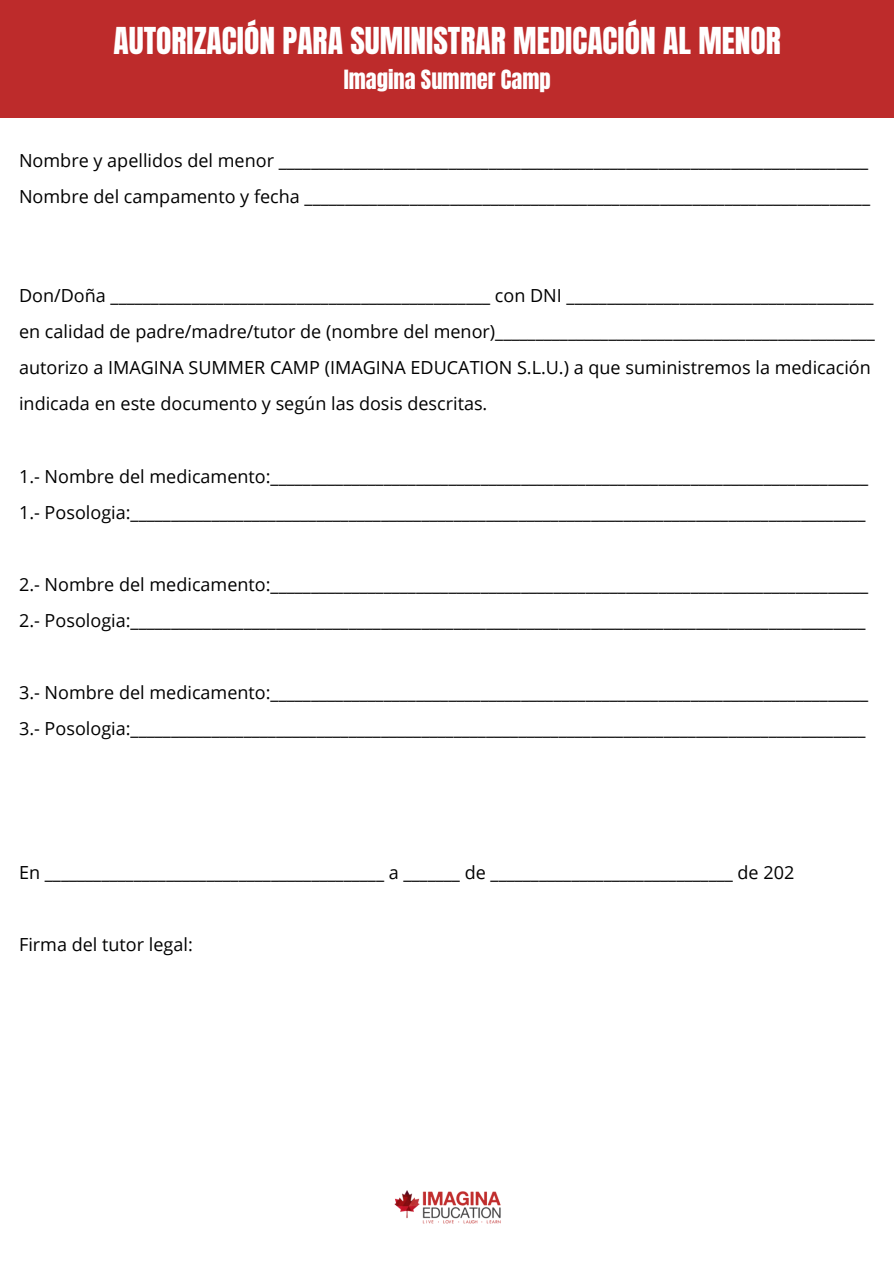
<style>
.page{position:relative;width:894px;height:1264px;background:#fff}
.page>*{position:absolute;margin:0;border:0;box-sizing:border-box;transform-origin:0 0}
.t1{font:31.5px "Anton";color:#fff}
.t2{font:22.5px "Anton";color:#fff}
.t3{font:18px/36px "Open Sans";color:#000}
</style>
<div class="page">
<img style="left:394px;top:1190px;width:107px;height:34px">
<div style="left:0;top:0;width:892px;height:117px;background:#bd2b2b"></div>
<h1 class="t1" style="left:113px;top:24px;width:668px">AUTORIZACIÓN PARA SUMINISTRAR MEDICACIÓN AL MENOR</h1>
<p class="t2" style="left:343px;top:68px;width:208px">Imagina Summer Camp</p>
<p class="t3" style="left:19px;top:142px;width:852px">Nombre y apellidos del menor _________________________________________________________________________<br>Nombre del campamento y fecha ______________________________________________________________________</p>
<p class="t3" style="left:19px;top:277px;width:857px">Don/Doña _______________________________________________ con DNI ______________________________________ en calidad de padre/madre/tutor de (nombre del menor)_______________________________________________ autorizo a IMAGINA SUMMER CAMP (IMAGINA EDUCATION S.L.U.) a que suministremos la medicación indicada en este documento y según las dosis descritas.</p>
<p class="t3" style="left:19px;top:457px;width:850px">1.- Nombre del medicamento:__________________________________________________________________________<br>1.- Posologia:___________________________________________________________________________________________</p>
<p class="t3" style="left:19px;top:565px;width:850px">2.- Nombre del medicamento:__________________________________________________________________________<br>2.- Posologia:___________________________________________________________________________________________</p>
<p class="t3" style="left:19px;top:674px;width:850px">3.- Nombre del medicamento:__________________________________________________________________________<br>3.- Posologia:___________________________________________________________________________________________</p>
<p class="t3" style="left:19px;top:854px;width:776px">En __________________________________________ a _______ de ______________________________ de 202</p>
<p class="t3" style="left:19px;top:926px;width:175px">Firma del tutor legal:</p>
</div>
